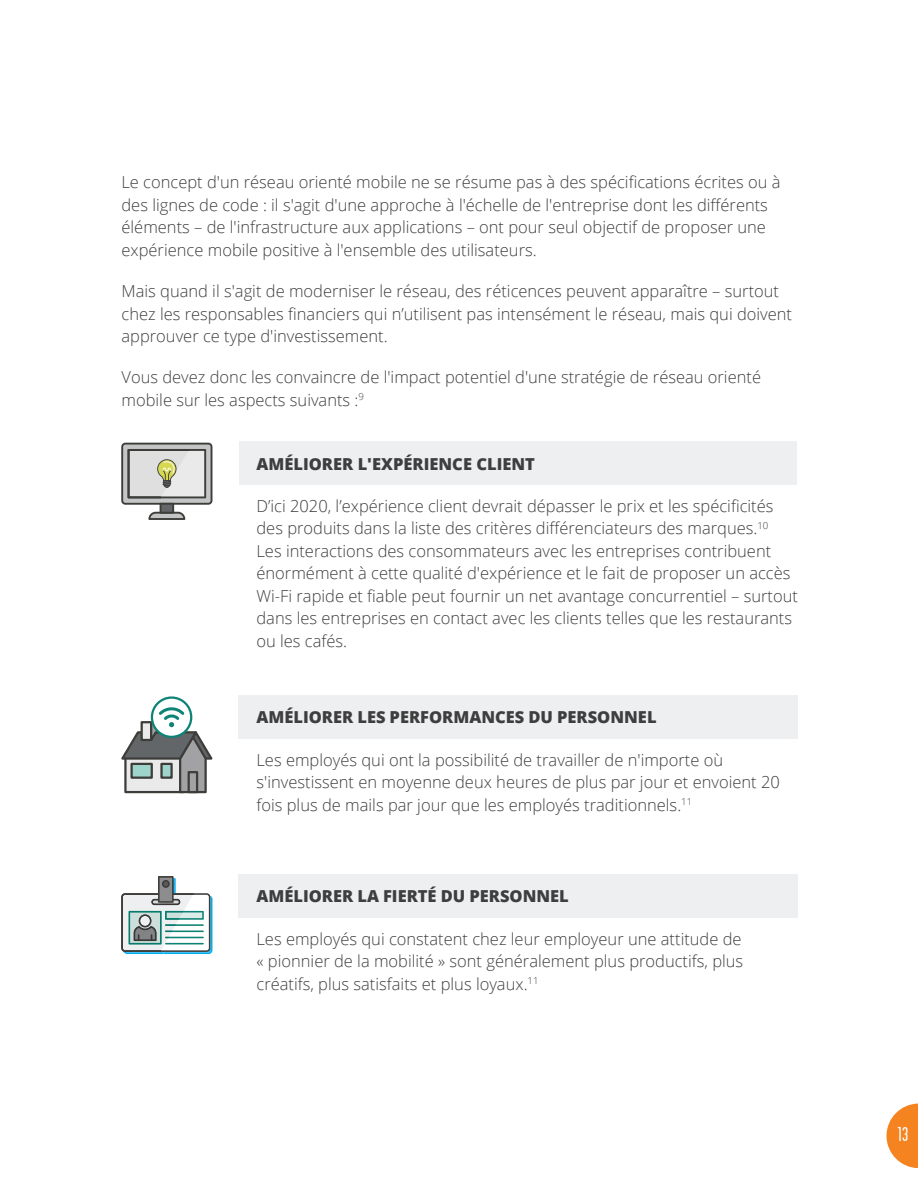
<style>
.page{position:relative;width:918px;height:1188px;background:#fff}
.page>*{position:absolute;margin:0;border:0;box-sizing:border-box;transform-origin:0 0}
.t1{font:condensed 21px "Blanch";color:#fff}
.t2{font:300 16.5px/22.5px "Open Sans";color:#3e3e3f}
.t3{font:800 16.5px "Open Sans";color:#3e3e3f}
</style>
<div class="page">
<svg style="left:886px;top:1104px;width:32px;height:64px"></svg>
<div style="left:239px;top:442px;width:557px;height:43px;background:#eeeff1"></div>
<div style="left:239px;top:875px;width:559px;height:43px;background:#eeeff1"></div>
<div style="left:239px;top:695px;width:559px;height:43px;background:#eeeff1"></div>
<svg style="left:152px;top:698px;width:39px;height:39px"></svg>
<div style="left:151px;top:696px;width:41px;height:42px;border:2px solid #0c8375;border-radius:50%"></div>
<svg style="left:121px;top:707px;width:92px;height:87px"></svg>
<svg style="left:121px;top:876px;width:91px;height:78px"></svg>
<svg style="left:121px;top:443px;width:91px;height:77px;background:#c0c0bc"></svg>
<p class="t2" style="left:122px;top:170px;width:661px">Le concept d'un réseau orienté mobile ne se résume pas à des spécifications écrites ou à des lignes de code : il s'agit d'une approche à l'échelle de l'entreprise dont les différents éléments – de l'infrastructure aux applications – ont pour seul objectif de proposer une expérience mobile positive à l'ensemble des utilisateurs.</p>
<p class="t2" style="left:122px;top:279px;width:672px">Mais quand il s'agit de moderniser le réseau, des réticences peuvent apparaître – surtout chez les responsables financiers qui n’utilisent pas intensément le réseau, mais qui doivent approuver ce type d'investissement.</p>
<p class="t2" style="left:122px;top:366px;width:641px">Vous devez donc les convaincre de l'impact potentiel d'une stratégie de réseau orienté mobile sur les aspects suivants :<sup>9</sup></p>
<p class="t3" style="left:256px;top:451px;width:280px">AMÉLIORER L'EXPÉRIENCE CLIENT</p>
<p class="t2" style="left:256px;top:494px;width:543px">D’ici 2020, l’expérience client devrait dépasser le prix et les spécificités des produits dans la liste des critères différenciateurs des marques.<sup>10<br></sup>Les interactions des consommateurs avec les entreprises contribuent énormément à cette qualité d'expérience et le fait de proposer un accès Wi-Fi rapide et fiable peut fournir un net avantage concurrentiel – surtout dans les entreprises en contact avec les clients telles que les restaurants ou les cafés.</p>
<p class="t3" style="left:256px;top:704px;width:402px">AMÉLIORER LES PERFORMANCES DU PERSONNEL</p>
<p class="t2" style="left:256px;top:748px;width:525px">Les employés qui ont la possibilité de travailler de n'importe où s'investissent en moyenne deux heures de plus par jour et envoient 20 fois plus de mails par jour que les employés traditionnels.<sup>11</sup></p>
<p class="t3" style="left:256px;top:884px;width:314px">AMÉLIORER LA FIERTÉ DU PERSONNEL</p>
<p class="t2" style="left:257px;top:927px;width:488px;text-align:justify">Les employés qui constatent chez leur employeur une attitude de « pionnier de la mobilité » sont généralement plus productifs, plus créatifs, plus satisfaits et plus loyaux.<sup>11</sup></p>
<p class="t1" style="left:898px;top:1123px;width:13px">13</p>
</div>
